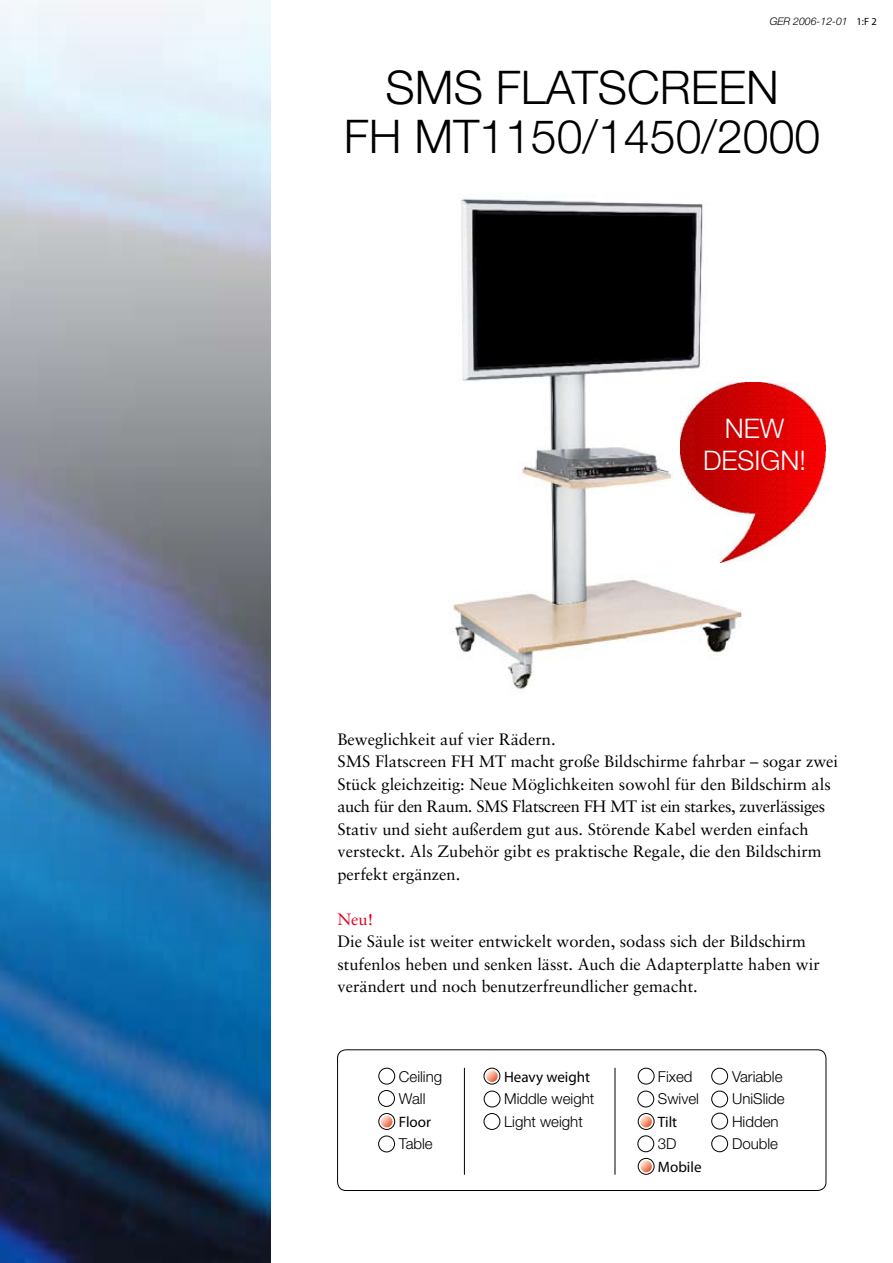
<style>
.page{position:relative;width:893px;height:1263px;background:#fff}
.page>*{position:absolute;margin:0;border:0;box-sizing:border-box;transform-origin:0 0}
.t1{font:300 46.5px/49.5px "Helvetica Neue";color:#000;text-align:center}
.t2{font:300 27px/32.4px "Helvetica Neue";color:#fff;text-align:center}
.t3{font:16.5px/22.5px "Sabon";color:#000}
.t4{font:16.5px "Sabon";color:#e2001a}
.t5{font:300 15.15px/22.6px "Helvetica Neue";color:#000}
.t6{font:15.15px "Myriad Pro";color:#000}
.t7{font:italic 300 10.5px "Helvetica Neue";color:#000}
.s1{font-family:"Myriad Pro";font-weight:400;font-style:normal}
</style>
<div class="page">
<div style="left:337px;top:1049px;width:489px;height:142px;border:1px solid #000;border-radius:9px"></div>
<div style="left:378px;top:1090px;width:17px;height:17px;border:1px solid #000;border-radius:50%"></div>
<div style="left:378px;top:1068px;width:17px;height:16px;border:1px solid #000;border-radius:50%"></div>
<div style="left:378px;top:1135px;width:17px;height:17px;border:1px solid #000;border-radius:50%"></div>
<div style="left:637px;top:1091px;width:17px;height:16px;border:1px solid #000;border-radius:50%"></div>
<div style="left:637px;top:1135px;width:17px;height:17px;border:1px solid #000;border-radius:50%"></div>
<div style="left:638px;top:1068px;width:16px;height:16px;border:1px solid #000;border-radius:50%"></div>
<div style="left:711px;top:1068px;width:17px;height:16px;border:1px solid #000;border-radius:50%"></div>
<div style="left:711px;top:1091px;width:17px;height:16px;border:1px solid #000;border-radius:50%"></div>
<div style="left:711px;top:1113px;width:17px;height:16px;border:1px solid #000;border-radius:50%"></div>
<div style="left:711px;top:1135px;width:17px;height:17px;border:1px solid #000;border-radius:50%"></div>
<div style="left:484px;top:1113px;width:16px;height:17px;border:1px solid #000;border-radius:50%"></div>
<div style="left:484px;top:1091px;width:16px;height:16px;border:1px solid #000;border-radius:50%"></div>
<hr style="left:464px;top:1068px;width:1px;height:107px;background:#000">
<hr style="left:615px;top:1068px;width:1px;height:107px;background:#000">
<img style="left:0;top:0;width:270px;height:1262px">
<div style="left:378px;top:1113px;width:17px;height:17px;border:1px solid #000;border-radius:50%"></div>
<svg style="left:381px;top:1116px;width:11px;height:11px"></svg>
<div style="left:484px;top:1068px;width:16px;height:16px;border:1px solid #000;border-radius:50%"></div>
<svg style="left:486px;top:1070px;width:12px;height:12px"></svg>
<div style="left:638px;top:1158px;width:16px;height:17px;border:1px solid #000;border-radius:50%"></div>
<svg style="left:640px;top:1160px;width:12px;height:12px"></svg>
<div style="left:638px;top:1113px;width:16px;height:17px;border:1px solid #000;border-radius:50%"></div>
<svg style="left:640px;top:1116px;width:12px;height:11px"></svg>
<img style="left:452px;top:198px;width:300px;height:492px">
<img style="left:681px;top:383px;width:144px;height:180px">
<p class="t7" style="left:770px;top:15px;width:109px">GER 2006-12-01 <span class="s1">1:F 2</span></p>
<h1 class="t1" style="left:344px;top:61px;width:478px">SMS FLATSCREEN<br>FH MT1150/1450/2000</h1>
<h2 class="t2" style="left:703px;top:412px;width:105px">NEW<br>DESIGN!</h2>
<p class="t3" style="left:337px;top:727px;width:502px">Beweglichkeit auf vier Rädern.<br>SMS Flatscreen FH MT macht große Bildschirme fahrbar – sogar zwei Stück gleichzeitig: Neue Möglichkeiten sowohl für den Bildschirm als auch für den Raum. SMS Flatscreen FH MT ist ein starkes, zuverlässiges Stativ und sieht außerdem gut aus. Störende Kabel werden einfach versteckt. Als Zubehör gibt es praktische Regale, die den Bildschirm perfekt ergänzen.</p>
<p class="t4" style="left:337px;top:909px;width:37px">Neu!</p>
<p class="t3" style="left:337px;top:930px;width:484px">Die Säule ist weiter entwickelt worden, sodass sich der Bildschirm stufenlos heben und senken lässt. Auch die Adapterplatte haben wir verändert und noch benutzerfreundlicher gemacht.</p>
<p class="t5" style="left:399px;top:1064px;width:45px">Ceiling<br>Wall</p>
<p class="t6" style="left:399px;top:1112px;width:34px">Floor</p>
<p class="t5" style="left:399px;top:1132px;width:35px">Table</p>
<p class="t6" style="left:504px;top:1067px;width:88px">Heavy weight</p>
<p class="t5" style="left:504px;top:1087px;width:92px">Middle weight<br>Light weight</p>
<p class="t5" style="left:658px;top:1064px;width:43px">Fixed<br>Swivel</p>
<p class="t6" style="left:658px;top:1112px;width:21px">Tilt</p>
<p class="t5" style="left:658px;top:1132px;width:20px">3D</p>
<p class="t6" style="left:658px;top:1158px;width:45px">Mobile</p>
<p class="t5" style="left:732px;top:1064px;width:54px">Variable<br>UniSlide<br>Hidden<br>Double</p>
</div>
